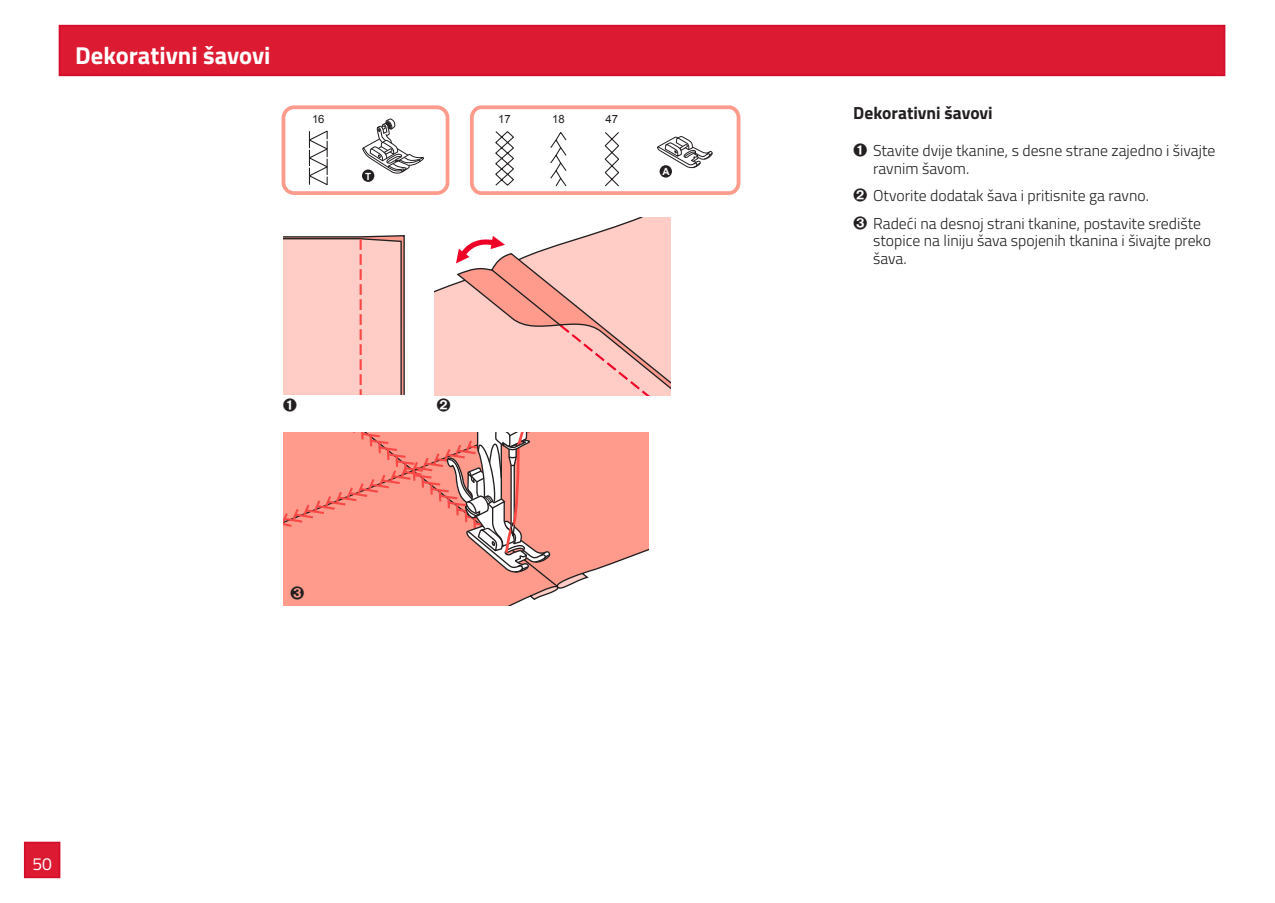
<style>
.page{position:relative;width:1275px;height:903px;background:#fff}
.page>*{position:absolute;margin:0;border:0;box-sizing:border-box;transform-origin:0 0}
.t1{font:700 24.5px "Titillium Web";color:#fff}
.t2{font:700 17.5px "Titillium Web";color:#231f20}
.t3{font:17.5px "Titillium Web";color:#fff}
.t4{font:300 15.75px/17.5px "Titillium Web";color:#231f20}
.t5{font:11.38px "Arial";color:#231f20}
.t6{font:700 9.97px "Arial";color:#fff}
</style>
<div class="page">
<div style="left:25px;top:842px;width:35px;height:35px;background:#dc1a32"></div>
<div style="left:24px;top:842px;width:36px;height:36px;border:2px solid #d30d2b"></div>
<div style="left:282px;top:105px;width:167px;height:90px;border:4px solid #ff9b8d;border-radius:11px"></div>
<div style="left:362px;top:169px;width:12px;height:13px;background:#231f20;border-radius:50%"></div>
<svg style="left:362px;top:118px;width:62px;height:56px"></svg>
<svg style="left:308px;top:130px;width:20px;height:56px"></svg>
<div style="left:660px;top:165px;width:12px;height:13px;background:#231f20;border-radius:50%"></div>
<svg style="left:657px;top:136px;width:56px;height:33px"></svg>
<div style="left:470px;top:105px;width:270px;height:90px;border:4px solid #ff9b8d;border-radius:10px"></div>
<svg style="left:550px;top:132px;width:17px;height:55px"></svg>
<svg style="left:604px;top:132px;width:15px;height:55px"></svg>
<svg style="left:495px;top:131px;width:19px;height:55px"></svg>
<div style="left:60px;top:26px;width:1164px;height:49px;background:#dc1a32"></div>
<div style="left:59px;top:25px;width:1166px;height:51px;border:2px solid #d30d2b"></div>
<svg style="left:283px;top:235px;width:122px;height:160px;background:#f6c4bc"></svg>
<svg style="left:283px;top:432px;width:365px;height:173px;background:#f59f93"></svg>
<svg style="left:435px;top:218px;width:236px;height:178px"></svg>
<h1 class="t1" style="left:75px;top:37px;width:197px">Dekorativni šavovi</h1>
<p class="t5" style="left:312px;top:111px;width:14px">16</p>
<p class="t5" style="left:498px;top:111px;width:14px">17</p>
<p class="t5" style="left:552px;top:111px;width:14px">18</p>
<p class="t5" style="left:606px;top:111px;width:14px">47</p>
<p class="t6" style="left:365px;top:170px;width:8px">T</p>
<p class="t6" style="left:662px;top:165px;width:9px">A</p>
<p class="t2" style="left:853px;top:100px;width:141px">Dekorativni šavovi</p>
<p class="t4" style="left:873px;top:141px;width:344px">Stavite dvije tkanine, s desne strane zajedno i šivajte ravnim šavom.</p>
<p class="t4" style="left:873px;top:181px;width:329px;line-height:27.5px">Otvorite dodatak šava i pritisnite ga ravno.<br>Radeći na desnoj strani tkanine, postavite središte</p>
<p class="t4" style="left:873px;top:231px;width:339px">stopice na liniju šava spojenih tkanina i šivajte preko šava.</p>
<p class="t3" style="left:32px;top:851px;width:21px">50</p>
</div>
